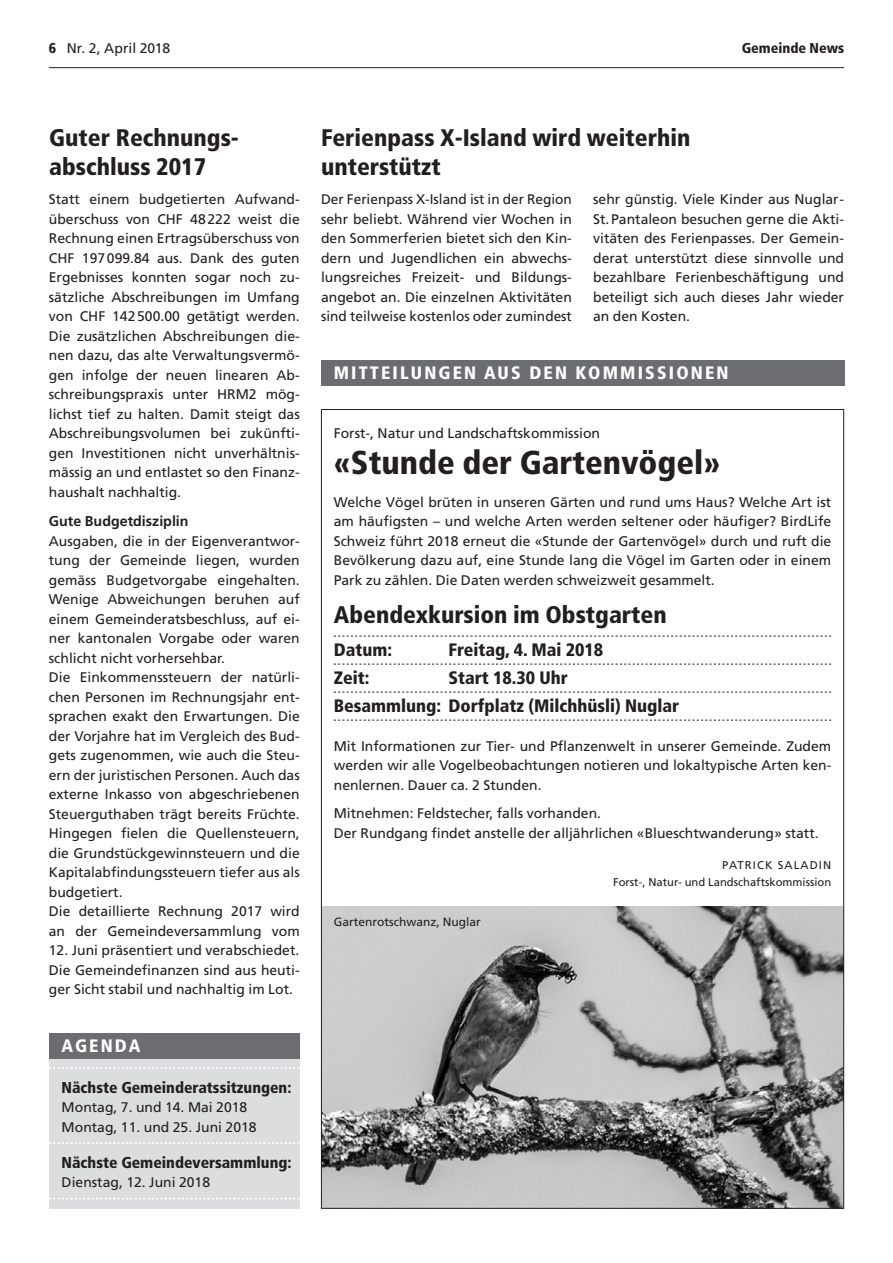
<style>
.page{position:relative;width:893px;height:1263px;background:#fff}
.page>*{position:absolute;margin:0;border:0;box-sizing:border-box;transform-origin:0 0}
.t1{font:900 condensed 33px "Frutiger LT";color:#231f20}
.t2{font:900 condensed 24px/29.2px "Frutiger LT";color:#231f20}
.t3{font:900 condensed 18px/28px "Frutiger LT";color:#231f20;text-align:center}
.t4{font:900 condensed 18px "Frutiger LT";letter-spacing:.12em;color:#fff}
.t5{font:900 condensed 15.75px "Frutiger LT";color:#231f20}
.t6{font:700 14.25px "Frutiger LT";color:#231f20}
.t7{font:900 condensed 14.25px "Frutiger LT";color:#231f20}
.t8{font:13.95px/19.5px "Frutiger LT";color:#231f20;text-align:justify}
.t9{font:12px "Frutiger LT";color:#231f20}
.t10{font:11.25px/16.5px "Frutiger LT";color:#231f20;text-align:right}
.s1{font-weight:900;font-stretch:condensed;font-size:14.25px}
</style>
<div class="page">
<hr style="left:49px;top:67px;width:795px;height:1px;background:#231f20">
<img style="left:323px;top:906px;width:519px;height:301px">
<div style="left:49px;top:1033px;width:251px;height:176px;background:#dcdddf"></div>
<svg style="left:49px;top:1067px;width:251px;height:2px"></svg>
<svg style="left:49px;top:1142px;width:251px;height:2px"></svg>
<svg style="left:49px;top:1198px;width:251px;height:1px"></svg>
<div style="left:49px;top:1033px;width:251px;height:26px;background:#6c6d70"></div>
<div style="left:321px;top:360px;width:523px;height:26px;background:#6c6d70"></div>
<svg style="left:334px;top:636px;width:497px;height:1px"></svg>
<svg style="left:334px;top:664px;width:497px;height:1px"></svg>
<svg style="left:334px;top:692px;width:497px;height:1px"></svg>
<svg style="left:334px;top:720px;width:497px;height:1px"></svg>
<p class="t8" style="left:49px;top:39px;width:123px"><span class="s1">6</span> Nr. 2, April 2018</p>
<p class="t7" style="left:742px;top:40px;width:104px">Gemeinde News</p>
<h2 class="t2" style="left:49px;top:123px;width:189px">Guter Rechnungs&shy;abschluss 2017</h2>
<p class="t8" style="left:49px;top:190px;width:252px">Statt einem budgetierten Aufwand&shy;überschuss von CHF 48222 weist die Rechnung einen Ertragsüberschuss von CHF 197099.84 aus. Dank des guten Ergebnisses konnten sogar noch zu&shy;sätzliche Abschreibungen im Umfang von CHF 142500.00 getätigt werden.<br>Die zusätzlichen Abschreibungen die&shy;nen dazu, das alte Verwaltungsvermö&shy;gen infolge der neuen linearen Ab&shy;schreibungspraxis unter HRM2 mög&shy;lichst tief zu halten. Damit steigt das Abschreibungsvolumen bei zukünfti&shy;gen Investitionen nicht unverhältnis&shy;mässig an und entlastet so den Finanz&shy;haushalt nachhaltig.</p>
<p class="t6" style="left:49px;top:513px;width:141px">Gute Budgetdisziplin</p>
<p class="t8" style="left:49px;top:531px;width:252px;text-align:left">Ausgaben, die in der Eigenverantwor&shy;tung der Gemeinde liegen, wurden gemäss Budgetvorgabe eingehalten.<br>Wenige Abweichungen beruhen auf einem Gemeinderatsbeschluss, auf ei&shy;ner kantonalen Vorgabe oder waren schlicht nicht vorhersehbar.<br>Die Einkommenssteuern der natürli&shy;chen Personen im Rechnungsjahr ent&shy;sprachen exakt den Erwartungen. Die der Vorjahre hat im Vergleich des Bud&shy;gets zugenommen, wie auch die Steu&shy;ern der juristischen Personen. Auch das externe Inkasso von abgeschriebenen Steuerguthaben trägt bereits Früchte.<br>Hingegen fielen die Quellensteuern, die Grundstückgewinnsteuern und die Kapitalabfindungssteuern tiefer aus als budgetiert.<br>Die detaillierte Rechnung 2017 wird an der Gemeindeversammlung vom</p>
<p class="t8" style="left:49px;top:941px;width:252px">12. Juni präsentiert und verabschiedet.<br>Die Gemeindefinanzen sind aus heuti&shy;ger Sicht stabil und nachhaltig im Lot.</p>
<p class="t4" style="left:62px;top:1035px;width:80px">AGENDA</p>
<p class="t5" style="left:62px;top:1078px;width:231px">Nächste Gemeinderatssitzungen:</p>
<p class="t8" style="left:62px;top:1098px;width:196px">Montag, 7. und 14. Mai 2018<br>Montag, 11. und 25. Juni 2018</p>
<p class="t5" style="left:62px;top:1153px;width:231px">Nächste Gemeindeversammlung:</p>
<p class="t8" style="left:62px;top:1173px;width:150px">Dienstag, 12. Juni 2018</p>
<h2 class="t2" style="left:321px;top:123px;width:371px">Ferienpass X-Island wird weiterhin unterstützt</h2>
<p class="t8" style="left:593px;top:190px;width:252px">sehr günstig. Viele Kinder aus Nuglar-St.Pantaleon besuchen gerne die Akti&shy;vitäten des Ferienpasses. Der Gemein&shy;derat unterstützt diese sinnvolle und bezahlbare Ferienbeschäftigung und beteiligt sich auch dieses Jahr wieder an den Kosten.</p>
<p class="t8" style="left:321px;top:190px;width:252px">Der Ferienpass X-Island ist in der Region sehr beliebt. Während vier Wochen in den Sommerferien bietet sich den Kin&shy;dern und Jugendlichen ein abwechs&shy;lungsreiches Freizeit- und Bildungs&shy;angebot an. Die einzelnen Aktivitäten sind teilweise kostenlos oder zumindest</p>
<p class="t4" style="left:334px;top:362px;width:396px">MITTEILUNGEN AUS DEN KOMMISSIONEN</p>
<p class="t8" style="left:334px;top:424px;width:268px">Forst-, Natur und Landschaftskommission</p>
<h1 class="t1" style="left:334px;top:443px;width:388px">«Stunde der Gartenvögel»</h1>
<p class="t8" style="left:334px;top:492px;width:499px">Welche Vögel brüten in unseren Gärten und rund ums Haus? Welche Art ist am häufigsten – und welche Arten werden seltener oder häufiger? BirdLife Schweiz führt 2018 erneut die «Stunde der Gartenvögel» durch und ruft die Bevölkerung dazu auf, eine Stunde lang die Vögel im Garten oder in einem Park zu zählen. Die Daten werden schweizweit gesammelt.</p>
<h2 class="t2" style="left:334px;top:600px;width:335px">Abendexkursion im Obstgarten</h2>
<p class="t3" style="left:334px;top:635px;width:60px">Datum:</p>
<p class="t3" style="left:449px;top:635px;width:156px">Freitag, 4. Mai 2018</p>
<p class="t3" style="left:334px;top:663px;width:37px">Zeit:</p>
<p class="t3" style="left:334px;top:663px;width:347px">Start 18.30 Uhr<br>Besammlung: Dorfplatz (Milchhüsli) Nuglar</p>
<p class="t8" style="left:334px;top:736px;width:499px">Mit Informationen zur Tier- und Pflanzenwelt in unserer Gemeinde. Zudem werden wir alle Vogelbeobachtungen notieren und lokaltypische Arten ken&shy;nenlernen. Dauer ca. 2 Stunden.</p>
<p class="t8" style="left:334px;top:804px;width:486px">Mitnehmen: Feldstecher, falls vorhanden.<br>Der Rundgang findet anstelle der alljährlichen «Blueschtwanderung» statt.</p>
<p class="t10" style="left:613px;top:857px;width:220px">PATRICK SALADIN<br>Forst-, Natur- und Landschaftskommission</p>
<p class="t9" style="left:334px;top:915px;width:149px">Gartenrotschwanz, Nuglar</p>
</div>
